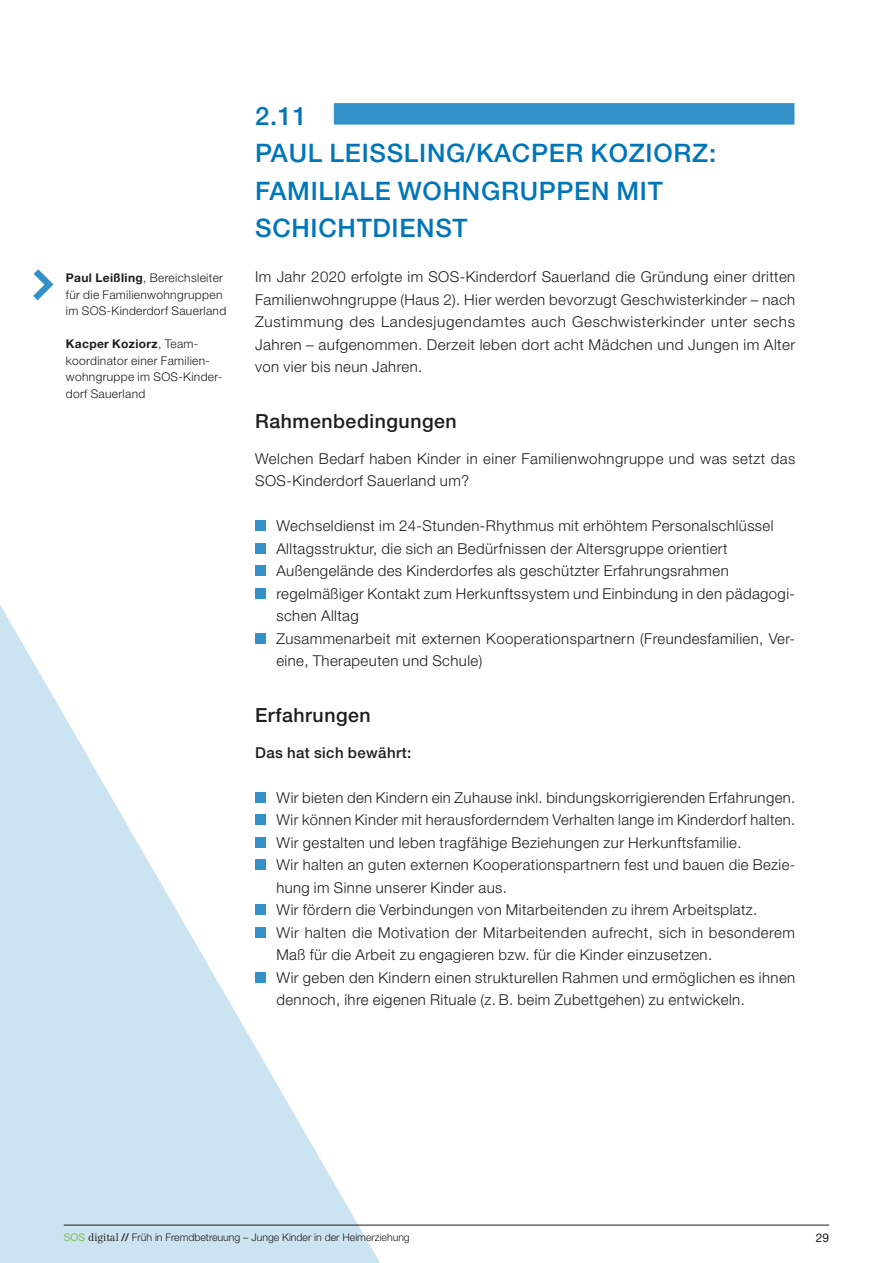
<style>
.page{position:relative;width:893px;height:1263px;background:#fff}
.page>*{position:absolute;margin:0;border:0;box-sizing:border-box;transform-origin:0 0}
.NEU_Headline_Ü2{font:500 25.5px/37.5px "Helvetica Neue LT Std";letter-spacing:.03em;color:#0076b9}
.NEU_Headline_Ü3{font:500 19.5px "Helvetica Neue LT Std";letter-spacing:.03em;color:#1d1d1b}
.NEU_Fließtext_Blocks{font:300 15px/22.5px "Helvetica Neue LT Std";letter-spacing:.03em;color:#1d1d1b}
.NEU_Fließtext_Blocks-2{font:500 15px "Helvetica Neue LT Std";letter-spacing:.03em;color:#1d1d1b}
.NEU_Intro_Maginalspa{font:300 12px/16.5px "Helvetica Neue LT Std";letter-spacing:.03em;color:#1d1d1b}
.t1{font:12px "Helvetica Neue LT Std";color:#1d1d1b}
.t2{font:300 10.5px "Helvetica Neue LT Std";color:#1d1d1b}
.s1{font-weight:700}
.s2{font-weight:400;color:#84bb55}
.s3{font-family:"Centennial LT Std"}
.s4{font-weight:500}
</style>
<div class="page">
<div style="left:334px;top:103px;width:460px;height:22px;background:#3391c7"></div>
<div style="left:255px;top:520px;width:11px;height:11px;background:#3391c7"></div>
<div style="left:255px;top:543px;width:11px;height:11px;background:#3391c7"></div>
<div style="left:255px;top:565px;width:11px;height:11px;background:#3391c7"></div>
<div style="left:255px;top:588px;width:11px;height:11px;background:#3391c7"></div>
<svg style="left:33px;top:269px;width:20px;height:31px"></svg>
<svg style="left:0;top:605px;width:380px;height:658px;fill:#cce4f1"></svg>
<hr style="left:64px;top:1225px;width:765px;height:1px;background:#1d1d1b">
<p class="NEU_Intro_Maginalspa" style="left:66px;top:269px;width:162px"><span class="s1">Paul Leißling</span>, Bereichsleiter für die Familienwohngruppen im SOS-Kinderdorf Sauerland</p>
<p class="NEU_Intro_Maginalspa" style="left:66px;top:335px;width:158px"><span class="s1">Kacper Koziorz</span>, Team&shy;koordinator einer Familien&shy;wohngruppe im SOS-Kinder&shy;dorf Sauerland</p>
<p class="NEU_Headline_Ü2" style="left:255px;top:96px;width:462px">2.11<br>PAUL LEISSLING/KACPER KOZIORZ:<br>FAMILIALE WOHNGRUPPEN MIT<br>SCHICHTDIENST</p>
<p class="NEU_Fließtext_Blocks" style="left:255px;top:265px;width:542px;text-align:justify">Im Jahr 2020 erfolgte im SOS-Kinderdorf Sauerland die Gründung einer dritten Familienwohngruppe (Haus 2). Hier werden bevorzugt Geschwisterkinder – nach Zustimmung des Landesjugendamtes auch Geschwisterkinder unter sechs Jahren – aufgenommen. Derzeit leben dort acht Mädchen und Jungen im Alter von vier bis neun Jahren.</p>
<p class="NEU_Headline_Ü3" style="left:255px;top:409px;width:203px">Rahmenbedingungen</p>
<p class="NEU_Fließtext_Blocks" style="left:255px;top:447px;width:542px">Welchen Bedarf haben Kinder in einer Familienwohngruppe und was setzt das<br>SOS-Kinderdorf Sauerland um?</p>
<p class="NEU_Fließtext_Blocks" style="left:276px;top:514px;width:499px">Wechseldienst im 24-Stunden-Rhythmus mit erhöhtem Personalschlüssel</p>
<p class="NEU_Fließtext_Blocks" style="left:276px;top:537px;width:453px">Alltagsstruktur, die sich an Bedürfnissen der Altersgruppe orientiert</p>
<p class="NEU_Fließtext_Blocks" style="left:276px;top:559px;width:454px">Außengelände des Kinderdorfes als geschützter Erfahrungsrahmen</p>
<p class="NEU_Fließtext_Blocks" style="left:276px;top:582px;width:520px">regelmäßiger Kontakt zum Herkunftssystem und Einbindung in den pädagogi&shy;schen Alltag</p>
<p class="NEU_Fließtext_Blocks" style="left:276px;top:627px;width:520px">Zusammenarbeit mit externen Kooperationspartnern (Freundesfamilien, Ver&shy;eine, Therapeuten und Schule)</p>
<p class="NEU_Headline_Ü3" style="left:255px;top:703px;width:117px">Erfahrungen</p>
<p class="NEU_Fließtext_Blocks-2" style="left:255px;top:743px;width:158px">Das hat sich bewährt:</p>
<p class="NEU_Fließtext_Blocks" style="left:276px;top:786px;width:521px">Wir bieten den Kindern ein Zuhause inkl. bindungskorrigierenden Erfahrungen.</p>
<p class="NEU_Fließtext_Blocks" style="left:276px;top:808px;width:520px">Wir können Kinder mit herausforderndem Verhalten lange im Kinderdorf halten.</p>
<p class="NEU_Fließtext_Blocks" style="left:276px;top:831px;width:467px">Wir gestalten und leben tragfähige Beziehungen zur Herkunftsfamilie.</p>
<p class="NEU_Fließtext_Blocks" style="left:276px;top:853px;width:520px">Wir halten an guten externen Kooperationspartnern fest und bauen die Bezie&shy;hung im Sinne unserer Kinder aus.</p>
<p class="NEU_Fließtext_Blocks" style="left:276px;top:898px;width:483px">Wir fördern die Verbindungen von Mitarbeitenden zu ihrem Arbeitsplatz.</p>
<p class="NEU_Fließtext_Blocks" style="left:276px;top:921px;width:520px">Wir halten die Motivation der Mitarbeitenden aufrecht, sich in besonderem<br>Maß für die Arbeit zu engagieren bzw. für die Kinder einzusetzen.</p>
<p class="NEU_Fließtext_Blocks" style="left:276px;top:966px;width:520px">Wir geben den Kindern einen strukturellen Rahmen und ermöglichen es ihnen dennoch, ihre eigenen Rituale (z. B. beim Zubettgehen) zu entwickeln.</p>
<p class="t2" style="left:64px;top:1231px;width:348px"><span class="s2">SOS</span> <span class="s3">digital</span> <span class="s4">//</span> Früh in Fremdbetreuung – Junge Kinder in der Heimerziehung</p>
<p class="t1" style="left:816px;top:1230px;width:15px">29</p>
</div>
